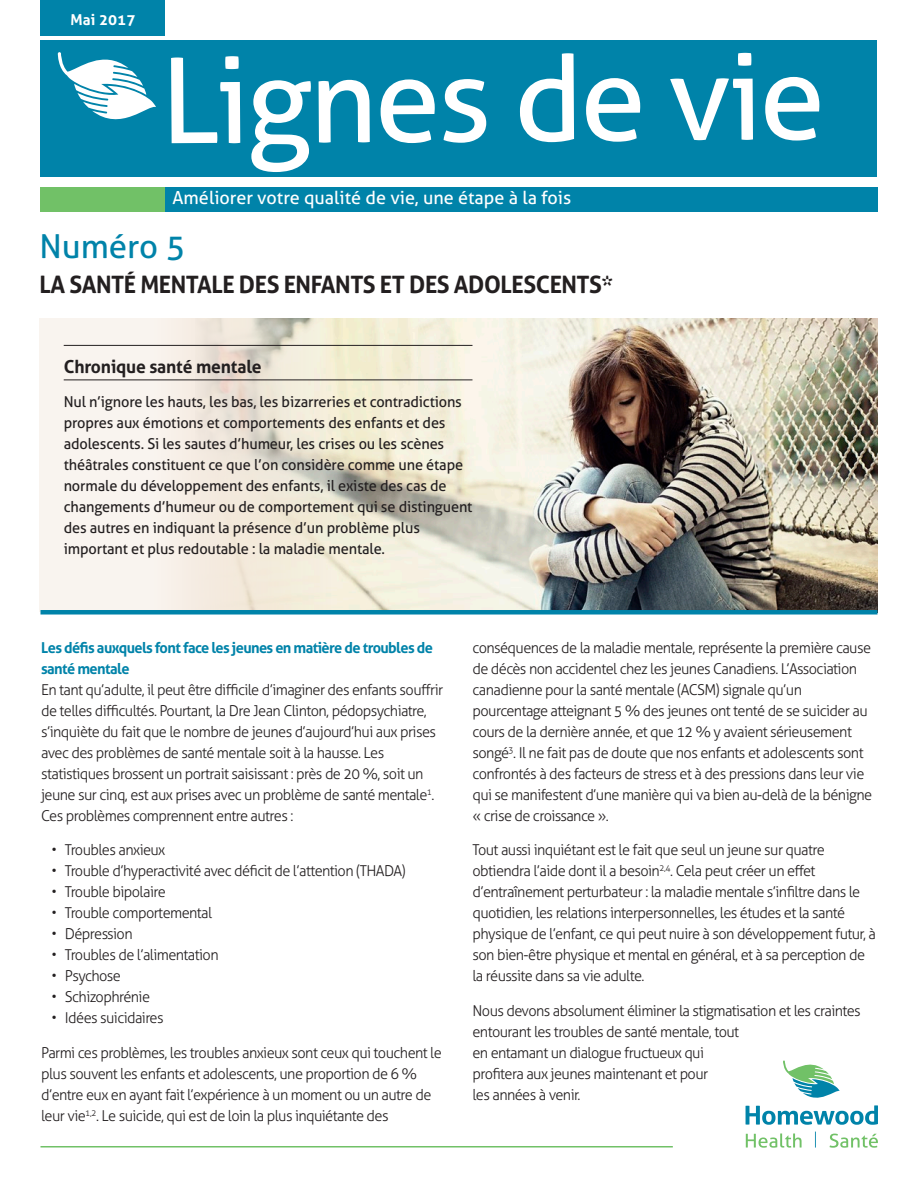
<style>
.page{position:relative;width:918px;height:1188px;background:#fff}
.page>*{position:absolute;margin:0;border:0;box-sizing:border-box;transform-origin:0 0}
.t1{font:118.5px "Aller";letter-spacing:-.035em;color:#fff}
.t2{font:33px "Aller";color:#0083a9}
.t3{font:700 24px "Aller";letter-spacing:-.02em;color:#231f20}
.t4{font:18px "Aller";color:#fff}
.t5{font:700 18px "Aller";letter-spacing:-.01em;color:#231f20}
.t6{font:300 15px/21px "Aller";letter-spacing:-.04em;color:#231f20}
.t7{font:15px/21px "Aller";letter-spacing:-.01em;color:#231f20}
.t8{font:700 15px/21px "Aller";letter-spacing:-.04em;color:#0083a9}
.t9{font:700 15px "Aller";letter-spacing:.01em;color:#fff}
</style>
<div class="page">
<hr style="left:40px;top:1146px;width:633px;height:2px;background:#71c167">
<svg style="left:746px;top:1060px;width:132px;height:65px"></svg>
<svg style="left:746px;top:1133px;width:56px;height:15px"></svg>
<svg style="left:830px;top:1134px;width:48px;height:14px"></svg>
<svg style="left:815px;top:1132px;width:1px;height:16px"></svg>
<div style="left:40px;top:40px;width:838px;height:137px;background:#0083a9"></div>
<div style="left:40px;top:187px;width:125px;height:25px;background:#71c167"></div>
<div style="left:40px;top:0;width:125px;height:35px;background:#0083a9"></div>
<div style="left:165px;top:187px;width:713px;height:25px;background:#0083a9"></div>
<svg style="left:58px;top:52px;width:98px;height:68px"></svg>
<img style="left:446px;top:318px;width:432px;height:292px">
<svg style="left:39px;top:318px;width:407px;height:294px"></svg>
<div style="left:40px;top:610px;width:838px;height:5px;background:#0083a9"></div>
<hr style="left:64px;top:345px;width:408px;height:1px;background:#231f20">
<hr style="left:64px;top:380px;width:408px;height:1px;background:#231f20">
<p class="t9" style="left:70px;top:11px;width:67px">Mai 2017</p>
<h1 class="t1" style="left:161px;top:27px;width:667px">Lignes de vie</h1>
<p class="t4" style="left:172px;top:187px;width:400px">Améliorer votre qualité de vie, une étape à la fois</p>
<h2 class="t2" style="left:39px;top:226px;width:148px">Numéro 5</h2>
<h3 class="t3" style="left:39px;top:269px;width:575px">LA SANTÉ MENTALE DES ENFANTS ET DES ADOLESCENTS*</h3>
<p class="t5" style="left:64px;top:355px;width:199px">Chronique santé mentale</p>
<p class="t7" style="left:64px;top:391px;width:410px">Nul n’ignore les hauts, les bas, les bizarreries et contradictions propres aux émotions et comportements des enfants et des adolescents. Si les sautes d’humeur, les crises ou les scènes théâtrales constituent ce que l’on considère comme une étape normale du développement des enfants, il existe des cas de changements d’humeur ou de comportement qui se distinguent des autres en indiquant la présence d’un problème plus important et plus redoutable : la maladie mentale.</p>
<p class="t8" style="left:41px;top:637px;width:393px">Les défis auxquels font face les jeunes en matière de troubles de santé mentale</p>
<p class="t6" style="left:41px;top:679px;width:404px">En tant qu’adulte, il peut être difficile d’imaginer des enfants souffrir de telles difficultés. Pourtant, la Dre Jean Clinton, pédopsychiatre, s’inquiète du fait que le nombre de jeunes d’aujourd’hui aux prises avec des problèmes de santé mentale soit à la hausse. Les statistiques brossent un portrait saisissant : près de 20 %, soit un jeune sur cinq, est aux prises avec un problème de santé mentale<sup>1</sup>.<br>Ces problèmes comprennent entre autres :</p>
<p class="t6" style="left:51px;top:839px;width:116px">• Troubles anxieux</p>
<p class="t6" style="left:51px;top:860px;width:356px">• Trouble d’hyperactivité avec déficit de l’attention (THADA)</p>
<p class="t6" style="left:51px;top:881px;width:116px">• Trouble bipolaire</p>
<p class="t6" style="left:51px;top:902px;width:162px">• Trouble comportemental</p>
<p class="t6" style="left:51px;top:923px;width:83px">• Dépression</p>
<p class="t6" style="left:51px;top:944px;width:169px">• Troubles de l’alimentation</p>
<p class="t6" style="left:51px;top:965px;width:71px">• Psychose</p>
<p class="t6" style="left:51px;top:986px;width:100px">• Schizophrénie</p>
<p class="t6" style="left:51px;top:1007px;width:114px">• Idées suicidaires</p>
<p class="t6" style="left:41px;top:1042px;width:402px">Parmi ces problèmes, les troubles anxieux sont ceux qui touchent le plus souvent les enfants et adolescents, une proportion de 6 % d’entre eux en ayant fait l’expérience à un moment ou un autre de leur vie<sup>1,2</sup>. Le suicide, qui est de loin la plus inquiétante des</p>
<p class="t6" style="left:472px;top:637px;width:401px">conséquences de la maladie mentale, représente la première cause de décès non accidentel chez les jeunes Canadiens. L’Association canadienne pour la santé mentale (ACSM) signale qu’un pourcentage atteignant 5 % des jeunes ont tenté de se suicider au cours de la dernière année, et que 12 % y avaient sérieusement songé<sup>3</sup>. Il ne fait pas de doute que nos enfants et adolescents sont confrontés à des facteurs de stress et à des pressions dans leur vie qui se manifestent d’une manière qui va bien au-delà de la bénigne « crise de croissance ».</p>
<p class="t6" style="left:472px;top:839px;width:405px">Tout aussi inquiétant est le fait que seul un jeune sur quatre obtiendra l’aide dont il a besoin<sup>2,4</sup>. Cela peut créer un effet d’entraînement perturbateur : la maladie mentale s’infiltre dans le quotidien, les relations interpersonnelles, les études et la santé physique de l’enfant, ce qui peut nuire à son développement futur, à son bien-être physique et mental en général, et à sa perception de la réussite dans sa vie adulte.</p>
<p class="t6" style="left:472px;top:1000px;width:390px">Nous devons absolument éliminer la stigmatisation et les craintes entourant les troubles de santé mentale, tout<br>en entamant un dialogue fructueux qui<br>profitera aux jeunes maintenant et pour<br>les années à venir.</p>
</div>
